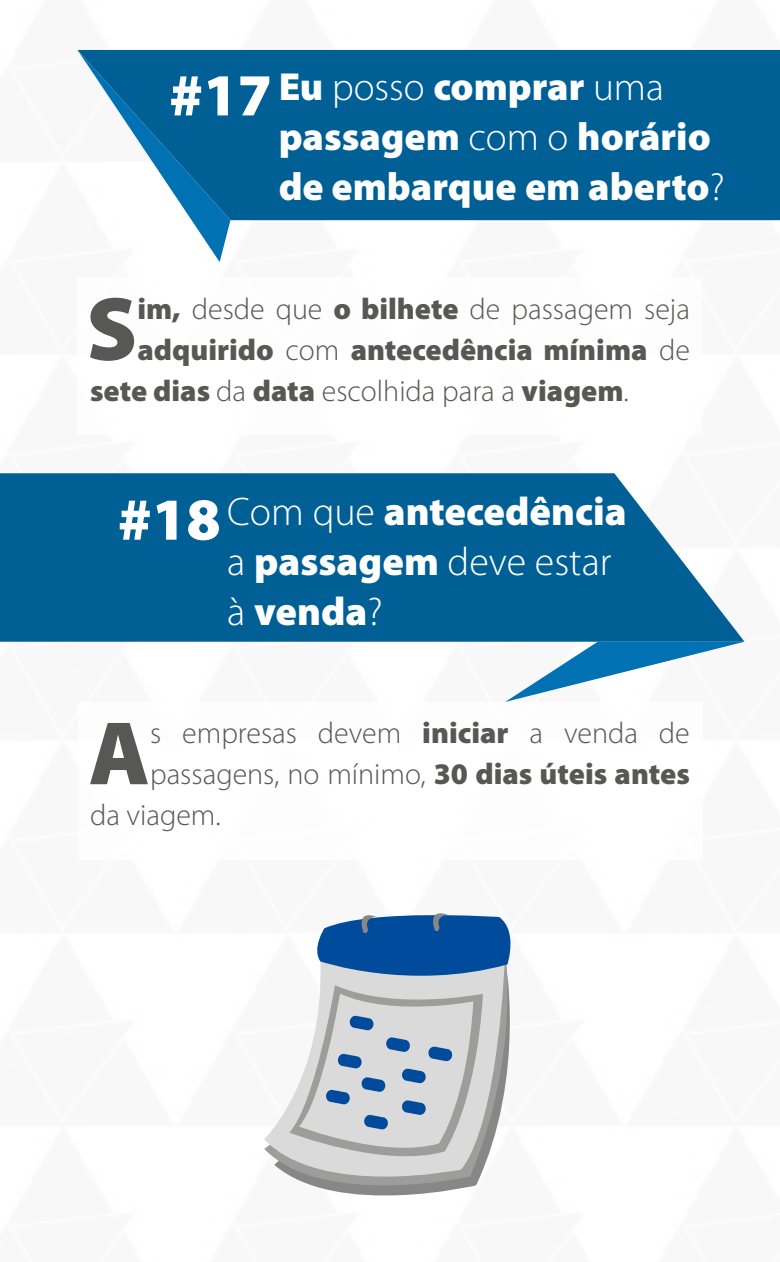
<style>
.page{position:relative;width:780px;height:1262px;background:#fff}
.page>*{position:absolute;margin:0;border:0;box-sizing:border-box;transform-origin:0 0}
.t1{font:900 90.75px "Myriad Pro";color:#575756}
.t2{font:900 60px "Myriad Pro";color:#fff}
.t3{font:900 40px/50px "Myriad Pro";color:#fff}
.t4{font:900 39.25px/50px "Myriad Pro";color:#fff}
.t5{font:300 30px "Myriad Pro";color:#575756}
.t6{font:900 30px "Myriad Pro";color:#575756}
.s1{font-weight:300}
.s2{font-weight:900}
</style>
<div class="page">
<svg style="left:505px;top:641px;width:239px;height:61px"></svg>
<svg style="left:0;top:473px;width:744px;height:168px;fill:#005f95"></svg>
<svg style="left:191px;top:220px;width:39px;height:42px"></svg>
<svg style="left:77px;top:50px;width:703px;height:170px;fill:#005f95"></svg>
<svg style="left:264px;top:1104px;width:219px;height:92px"></svg>
<svg style="left:289px;top:913px;width:222px;height:256px"></svg>
<h2 class="t2" style="left:169px;top:55px;width:105px">#17</h2>
<h3 class="t4" style="left:279px;top:60px;width:447px">Eu <span class="s1">posso</span> comprar <span class="s1">uma </span>passagem <span class="s1">com o</span> horário de embarque em aberto<span class="s1">?</span></h3>
<h1 class="t1" style="left:86px;top:269px;width:52px">S</h1>
<p class="t5" style="left:137px;top:291px;width:554px"><span class="s2">im,</span> desde que <span class="s2">o bilhete</span> de passagem seja</p>
<p class="t6" style="left:137px;top:330px;width:554px">adquirido <span class="s1">com</span> antecedência mínima <span class="s1">de</span></p>
<p class="t6" style="left:90px;top:371px;width:540px">sete dias <span class="s1">da</span> data <span class="s1">escolhida para a</span> viagem<span class="s1">.</span></p>
<h2 class="t2" style="left:117px;top:479px;width:105px">#18</h2>
<h3 class="t3" style="left:227px;top:484px;width:401px"><span class="s1">Com que</span> antecedência <span class="s1">a</span> passagem <span class="s1">deve estar à</span> venda<span class="s1">?</span></h3>
<h1 class="t1" style="left:89px;top:693px;width:63px">A</h1>
<p class="t5" style="left:150px;top:715px;width:541px">s empresas devem <span class="s2">iniciar</span> a venda de</p>
<p class="t5" style="left:150px;top:756px;width:541px">passagens, no mínimo, <span class="s2">30 dias úteis antes</span></p>
<p class="t5" style="left:90px;top:797px;width:132px">da viagem.</p>
</div>
